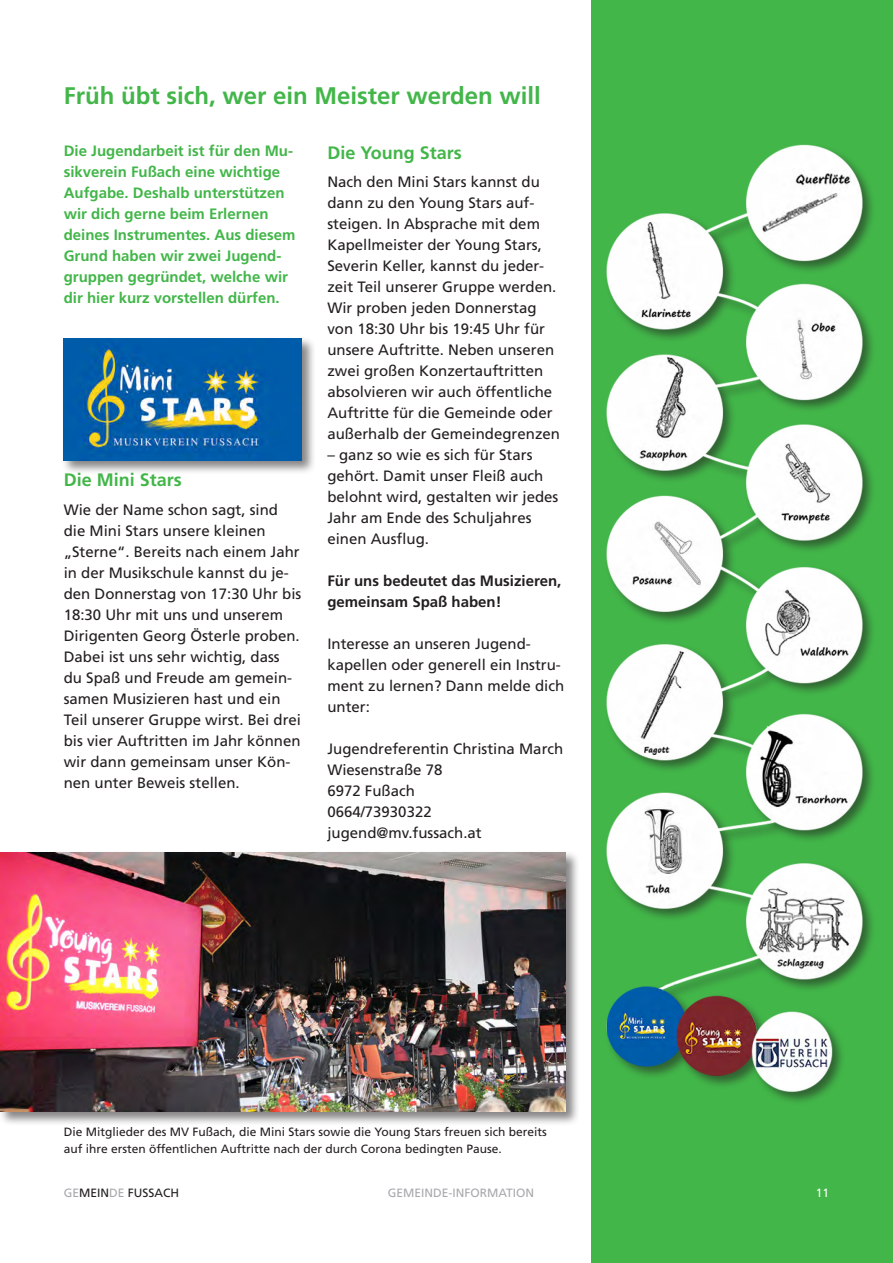
<style>
.page{position:relative;width:893px;height:1263px;background:#fff}
.page>*{position:absolute;margin:0;border:0;box-sizing:border-box;transform-origin:0 0}
.Titel_16_pkt{font:700 24px "Frutiger";color:#42b649}
.Zwiti{font:700 18px "Frutiger";color:#42b649}
.t1{font:15px/21px "Frutiger";color:#231f20}
.Vorspann{font:700 15px/21px "Frutiger";color:#42b649}
.hfett{font:700 15px/21px "Frutiger";color:#231f20}
.BU{font:12px/16.5px "Frutiger";color:#231f20}
.BU-2{font:12px "Frutiger";color:#a8a9ad}
.BU-3{font:12px "Frutiger";color:#fff}
.s1{color:#a8a9ad}
</style>
<div class="page">
<div style="left:591px;top:0;width:302px;height:1263px;background:#42b649"></div>
<img style="left:606px;top:144px;width:267px;height:958px">
<div style="left:62px;top:337px;width:254px;height:138px;background:#231f20;opacity:.55"></div>
<img style="left:64px;top:339px;width:238px;height:122px">
<div style="left:0;top:850px;width:580px;height:276px;background:#231f20;opacity:.55"></div>
<img style="left:0;top:852px;width:566px;height:260px">
<p class="Titel_16_pkt" style="left:64px;top:81px;width:478px">Früh übt sich, wer ein Meister werden will</p>
<p class="Vorspann" style="left:64px;top:140px;width:233px">Die Jugendarbeit ist für den Mu&shy;sikverein Fußach eine wichtige<br>Aufgabe. Deshalb unterstützen wir dich gerne beim Erlernen deines Instrumentes. Aus diesem<br>Grund haben wir zwei Jugend&shy;gruppen gegründet, welche wir dir hier kurz vorstellen dürfen.</p>
<p class="Zwiti" style="left:327px;top:142px;width:136px">Die Young Stars</p>
<p class="t1" style="left:327px;top:171px;width:234px">Nach den Mini Stars kannst du dann zu den Young Stars auf&shy;steigen. In Absprache mit dem<br>Kapellmeister der Young Stars,<br>Severin Keller, kannst du jeder&shy;zeit Teil unserer Gruppe werden.<br>Wir proben jeden Donnerstag von 18:30 Uhr bis 19:45 Uhr für unsere Auftritte. Neben unseren zwei großen Konzertauftritten absolvieren wir auch öffentliche<br>Auftritte für die Gemeinde oder außerhalb der Gemeindegrenzen</p>
<p class="t1" style="left:327px;top:444px;width:232px">– ganz so wie es sich für Stars gehört. Damit unser Fleiß auch belohnt wird, gestalten wir jedes<br>Jahr am Ende des Schuljahres einen Ausflug.</p>
<p class="hfett" style="left:327px;top:570px;width:235px">Für uns bedeutet das Musizieren, gemeinsam Spaß haben!</p>
<p class="t1" style="left:327px;top:633px;width:205px">Interesse an unseren Jugend-</p>
<p class="t1" style="left:327px;top:654px;width:238px">kapellen oder generell ein Instru&shy;ment zu lernen? Dann melde dich unter:</p>
<p class="t1" style="left:327px;top:738px;width:237px">Jugendreferentin Christina March</p>
<p class="t1" style="left:327px;top:759px;width:117px">Wiesenstraße 78</p>
<p class="t1" style="left:327px;top:780px;width:89px">6972 Fußach</p>
<p class="t1" style="left:327px;top:801px;width:106px">0664/73930322</p>
<p class="t1" style="left:327px;top:822px;width:156px">jugend@mv.fussach.at</p>
<p class="Zwiti" style="left:64px;top:469px;width:120px">Die Mini Stars</p>
<p class="t1" style="left:64px;top:499px;width:239px">Wie der Name schon sagt, sind die Mini Stars unsere kleinen „Sterne“. Bereits nach einem Jahr in der Musikschule kannst du je&shy;den Donnerstag von 17:30 Uhr bis<br>18:30 Uhr mit uns und unserem<br>Dirigenten Georg Österle proben.<br>Dabei ist uns sehr wichtig, dass du Spaß und Freude am gemein&shy;samen Musizieren hast und ein<br>Teil unserer Gruppe wirst. Bei drei bis vier Auftritten im Jahr können wir dann gemeinsam unser Kön&shy;nen unter Beweis stellen.</p>
<p class="BU" style="left:64px;top:1124px;width:484px">Die Mitglieder des MV Fußach, die Mini Stars sowie die Young Stars freuen sich bereits auf ihre ersten öffentlichen Auftritte nach der durch Corona bedingten Pause.</p>
<p class="BU" style="left:64px;top:1185px;width:117px"><span class="s1">GE</span>MEIN<span class="s1">DE</span> FUSSACH</p>
<p class="BU-2" style="left:388px;top:1186px;width:148px">GEMEINDE-INFORMATION</p>
<p class="BU-3" style="left:816px;top:1186px;width:15px">11</p>
</div>
